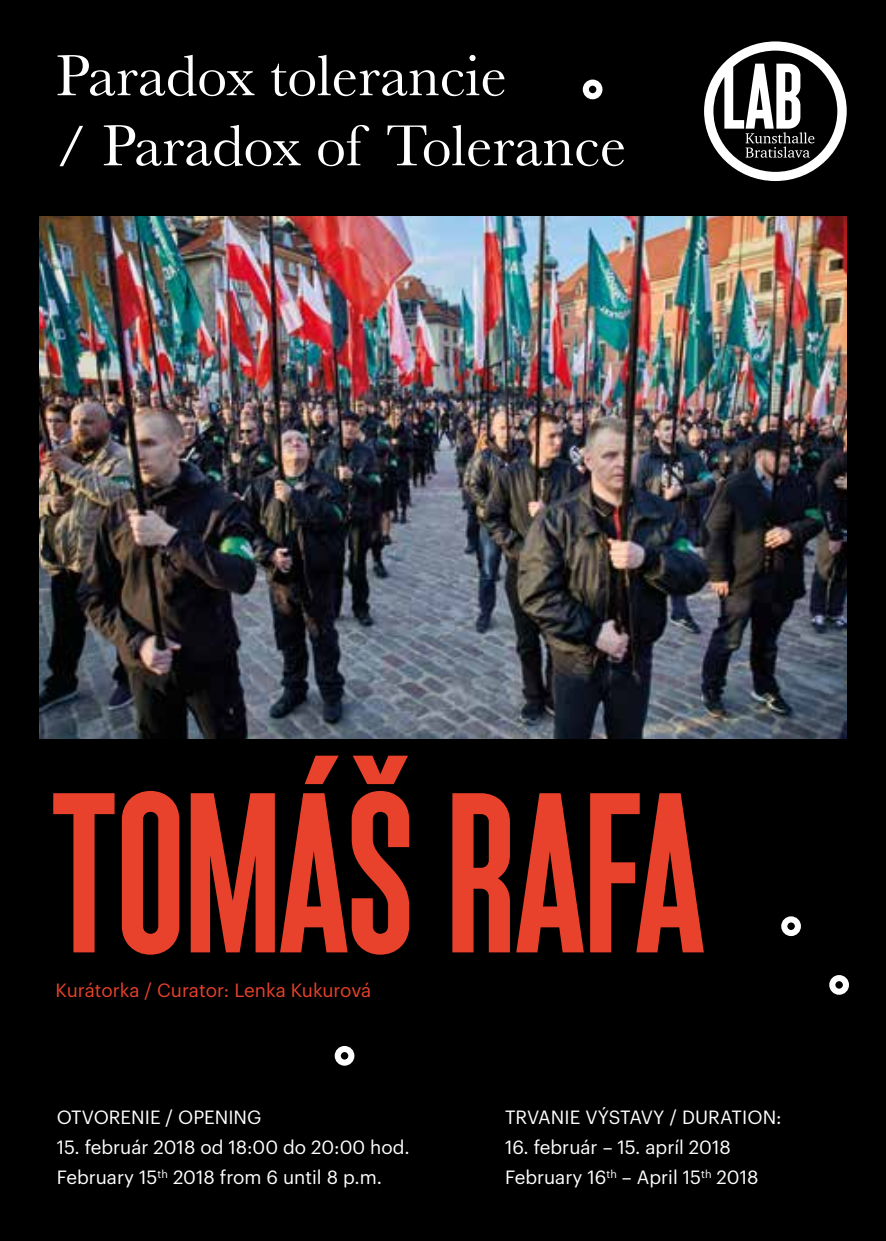
<style>
.page{position:relative;width:886px;height:1241px;background:#fff}
.page>*{position:absolute;margin:0;border:0;box-sizing:border-box;transform-origin:0 0}
.t1{font:100 227.25px "Monopol";color:#e8412c}
.t2{font:60px/70px "Baskerville";color:#fff}
.t3{font:18.75px/30px "Graphik";color:#fff}
.t4{font:18.75px "Graphik";color:#e8412c}
</style>
<div class="page">
<div style="left:0;top:0;width:886px;height:1240px;background:#000"></div>
<svg style="left:704px;top:41px;width:143px;height:140px"></svg>
<img style="left:40px;top:216px;width:806px;height:522px">
<div style="left:781px;top:916px;width:20px;height:19px;border:6px solid #fff;border-radius:50%"></div>
<div style="left:335px;top:1045px;width:19px;height:20px;border:6px solid #fff;border-radius:50%"></div>
<div style="left:829px;top:974px;width:20px;height:20px;border:6px solid #fff;border-radius:50%"></div>
<div style="left:583px;top:80px;width:19px;height:19px;border:6px solid #fff;border-radius:50%"></div>
<h2 class="t2" style="left:56px;top:42px;width:572px">Paradox tolerancie<br>/ Paradox of Tolerance</h2>
<h1 class="t1" style="left:52px;top:750px;width:654px">TOMÁŠ RAFA</h1>
<p class="t4" style="left:56px;top:975px;width:317px">Kurátorka / Curator: Lenka Kukurová</p>
<p class="t3" style="left:57px;top:1100px;width:206px">OTVORENIE / OPENING</p>
<p class="t3" style="left:57px;top:1130px;width:355px">15. február 2018 od 18:00 do 20:00 hod.<br>February 15<sup>th</sup> 2018 from 6 until 8 p.m.</p>
<p class="t3" style="left:505px;top:1100px;width:278px">TRVANIE VÝSTAVY / DURATION:</p>
<p class="t3" style="left:505px;top:1130px;width:255px">16. február – 15. apríl 2018<br>February 16<sup>th</sup> – April 15<sup>th</sup> 2018</p>
</div>
